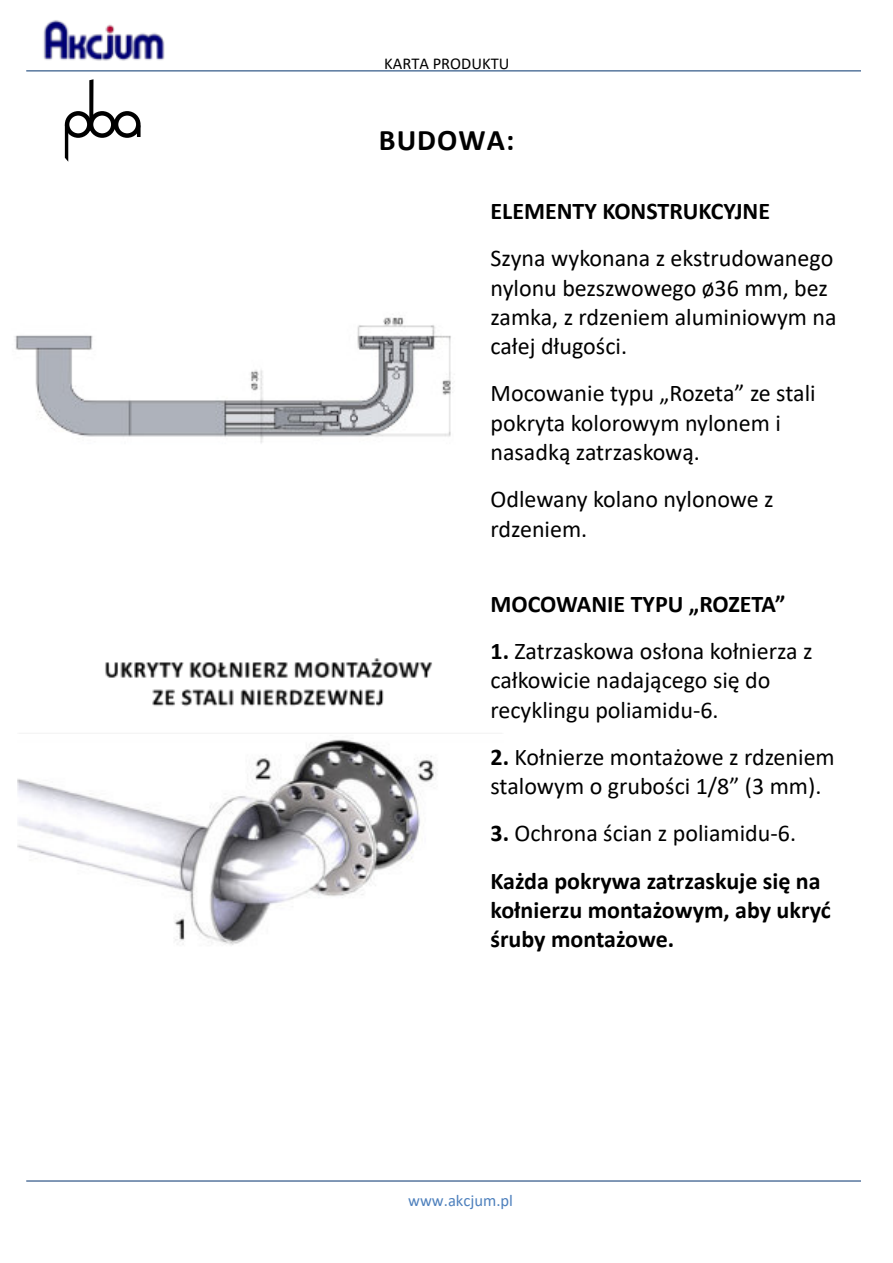
<style>
.page{position:relative;width:893px;height:1263px;background:#fff}
.page>*{position:absolute;margin:0;border:0;box-sizing:border-box;transform-origin:0 0}
.t1{font:700 30px "Calibri";letter-spacing:.035em;color:#000}
.t2{font:24px/29.2px "Calibri";color:#000}
.t3{font:700 24px/47.2px "Calibri";color:#000}
.t4{font:16.5px "Calibri";color:#000}
.t5{font:16.5px "Calibri";color:#4f81bd}
.s1{font-weight:700}
.s2{font-weight:400}
</style>
<div class="page">
<img style="left:17px;top:658px;width:419px;height:287px">
<img style="left:43px;top:20px;width:122px;height:41px">
<hr style="left:26px;top:70px;width:835px;height:1px;background:#1f497d">
<hr style="left:26px;top:1180px;width:835px;height:1px;background:#1f497d">
<img style="left:14px;top:317px;width:437px;height:126px">
<svg style="left:64px;top:79px;width:77px;height:83px"></svg>
<p class="t4" style="left:384px;top:56px;width:127px">KARTA PRODUKTU</p>
<p class="t1" style="left:379px;top:127px;width:137px">BUDOWA:</p>
<p class="t3" style="left:490px;top:189px;width:281px">ELEMENTY KONSTRUKCYJNE</p>
<p class="t2" style="left:490px;top:246px;width:348px">Szyna wykonana z ekstrudowanego nylonu bezszwowego ø36 mm, bez zamka, z rdzeniem aluminiowym na całej długości.</p>
<p class="t2" style="left:490px;top:381px;width:327px">Mocowanie typu „Rozeta” ze stali pokryta kolorowym nylonem i nasadką zatrzaskową.</p>
<p class="t2" style="left:490px;top:487px;width:285px">Odlewany kolano nylonowe z rdzeniem.</p>
<p class="t3" style="left:490px;top:582px;width:297px">MOCOWANIE TYPU „ROZETA”</p>
<p class="t2" style="left:490px;top:638px;width:324px"><span class="s1">1.</span> Zatrzaskowa osłona kołnierza z całkowicie nadającego się do recyklingu poliamidu-6.</p>
<p class="t2" style="left:490px;top:744px;width:346px"><span class="s1">2.</span> Kołnierze montażowe z rdzeniem stalowym o grubości 1/8” (3 mm).</p>
<p class="t3" style="left:490px;top:812px;width:332px">3. <span class="s2">Ochrona ścian z poliamidu-6.<br></span>Każda pokrywa zatrzaskuje się na</p>
<p class="t3" style="left:490px;top:897px;width:342px;line-height:29.2px">kołnierzu montażowym, aby ukryć śruby montażowe.</p>
<p class="t5" style="left:408px;top:1193px;width:106px">www.akcjum.pl</p>
</div>
